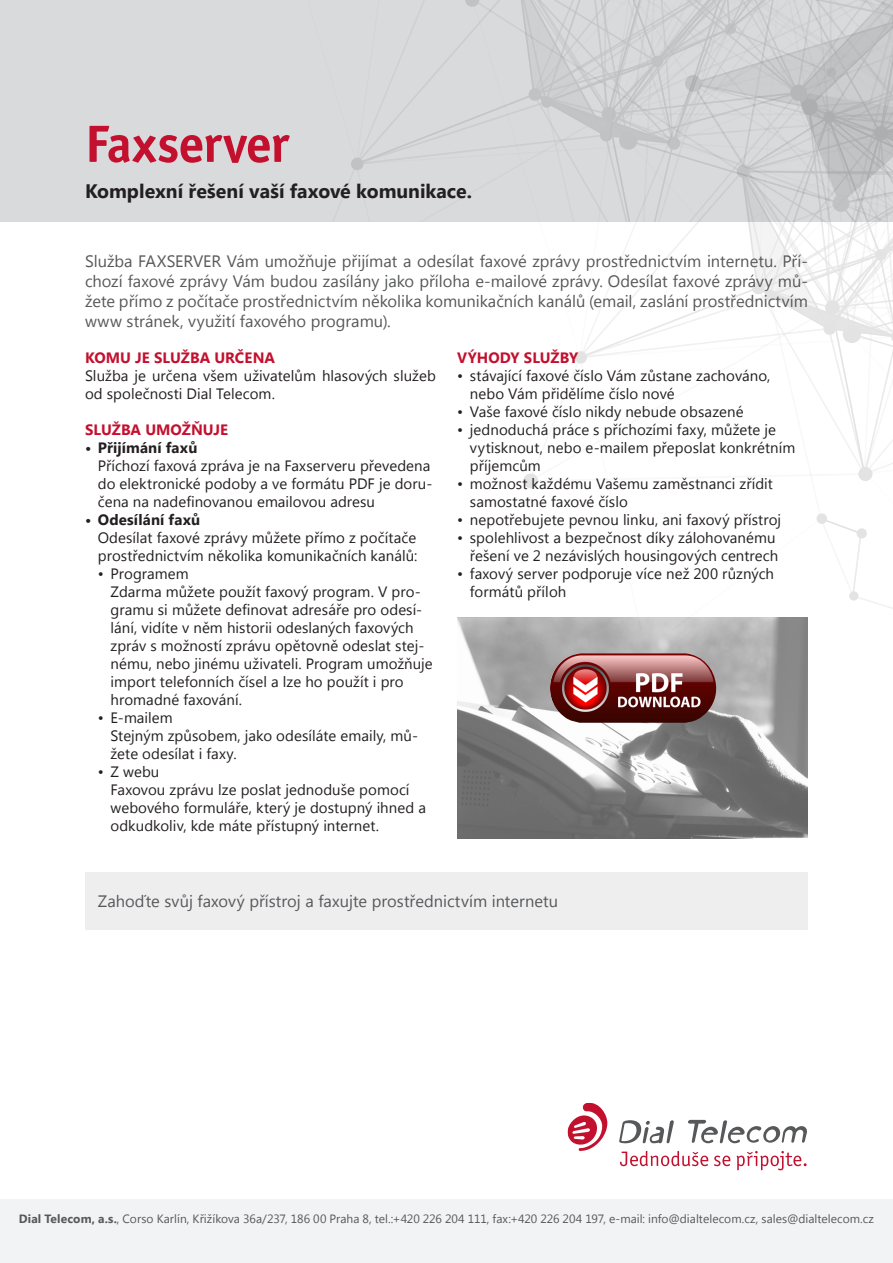
<style>
.page{position:relative;width:893px;height:1263px;background:#fff}
.page>*{position:absolute;margin:0;border:0;box-sizing:border-box;transform-origin:0 0}
.t1{font:700 52.5px "Officina Sans Itc TOT";letter-spacing:-.01em;color:#c3102f}
.podnadpis{font:700 19.5px "Segoe UI";color:#231f20}
.txt_perex{font:16.5px/19.8px "Segoe UI";color:#57585a;text-align:justify}
.vyhody_popis_txt{font:15px/18px "Segoe UI";letter-spacing:.005em;color:#231f20}
.vyhody_popis_nadpis{font:700 15px "Segoe UI";color:#c3102f}
.t2{font:12px "Segoe UI";color:#57585a}
.s1{font-weight:700}
</style>
<div class="page">
<div style="left:0;top:1199px;width:893px;height:64px;background:#f2f3f4"></div>
<div style="left:0;top:0;width:893px;height:221px;background:#d9dadc"></div>
<svg style="left:249px;top:0;width:644px;height:609px"></svg>
<div style="left:843px;top:325px;width:18px;height:18px;background:#e3e3e3;border-radius:50%"></div>
<svg style="left:620px;top:1151px;width:187px;height:19px"></svg>
<svg style="left:567px;top:1103px;width:40px;height:48px"></svg>
<svg style="left:619px;top:1120px;width:188px;height:24px"></svg>
<img style="left:457px;top:617px;width:351px;height:221px">
<img style="left:549px;top:653px;width:168px;height:70px">
<div style="left:85px;top:872px;width:722px;height:58px;background:#eeeeef"></div>
<p class="t1" style="left:85px;top:111px;width:205px">Faxserver</p>
<p class="podnadpis" style="left:85px;top:177px;width:388px">Komplexní řešení vaší faxové komunikace.</p>
<p class="txt_perex" style="left:85px;top:251px;width:724px">Služba FAXSERVER Vám umožňuje přijímat a odesílat faxové zprávy prostřednictvím internetu. Pří&shy;chozí faxové zprávy Vám budou zasílány jako příloha e-mailové zprávy. Odesílat faxové zprávy mů&shy;žete přímo z počítače prostřednictvím několika komunikačních kanálů (email, zaslání prostřednictvím www stránek, využití faxového programu).</p>
<p class="vyhody_popis_nadpis" style="left:85px;top:347px;width:192px">KOMU JE SLUŽBA URČENA</p>
<p class="vyhody_popis_txt" style="left:85px;top:366px;width:352px">Služba je určena všem uživatelům hlasových služeb od společnosti Dial Telecom.</p>
<p class="vyhody_popis_nadpis" style="left:85px;top:419px;width:145px">SLUŽBA UMOŽŇUJE</p>
<p class="vyhody_popis_txt" style="left:98px;top:438px;width:336px;text-indent:-13px"><span class="s1">• Přijímání faxů<br></span>Příchozí faxová zpráva je na Faxserveru převedena do elektronické podoby a ve formátu PDF je doru&shy;čena na nadefinovanou emailovou adresu</p>
<p class="vyhody_popis_txt" style="left:98px;top:510px;width:321px;text-indent:-13px"><span class="s1">• Odesílání faxů<br></span>Odesílat faxové zprávy můžete přímo z počítače prostřednictvím několika komunikačních kanálů:</p>
<p class="vyhody_popis_txt" style="left:111px;top:564px;width:324px;text-indent:-13px">• Programem<br>Zdarma můžete použít faxový program. V pro&shy;gramu si můžete definovat adresáře pro odesí&shy;lání, vidíte v něm historii odeslaných faxových zpráv s možností zprávu opětovně odeslat stej&shy;nému, nebo jinému uživateli. Program umožňuje import telefonních čísel a lze ho použít i pro hromadné faxování.</p>
<p class="vyhody_popis_txt" style="left:111px;top:708px;width:309px;text-indent:-13px">• E-mailem<br>Stejným způsobem, jako odesíláte emaily, mů&shy;žete odesílat i faxy.</p>
<p class="vyhody_popis_txt" style="left:111px;top:762px;width:317px;text-indent:-13px">• Z webu<br>Faxovou zprávu lze poslat jednoduše pomocí webového formuláře, který je dostupný ihned a odkudkoliv, kde máte přístupný internet.</p>
<p class="vyhody_popis_nadpis" style="left:457px;top:347px;width:123px">VÝHODY SLUŽBY</p>
<p class="vyhody_popis_txt" style="left:470px;top:366px;width:302px;text-indent:-13px">• stávající faxové číslo Vám zůstane zachováno, nebo Vám přidělíme číslo nové</p>
<p class="vyhody_popis_txt" style="left:457px;top:402px;width:288px">• Vaše faxové číslo nikdy nebude obsazené</p>
<p class="vyhody_popis_txt" style="left:470px;top:420px;width:327px;text-indent:-13px">• jednoduchá práce s příchozími faxy, můžete je vytisknout, nebo e-mailem přeposlat konkrétním příjemcům</p>
<p class="vyhody_popis_txt" style="left:470px;top:474px;width:305px;text-indent:-13px">• možnost každému Vašemu zaměstnanci zřídit samostatné faxové číslo</p>
<p class="vyhody_popis_txt" style="left:457px;top:510px;width:325px">• nepotřebujete pevnou linku, ani faxový přístroj</p>
<p class="vyhody_popis_txt" style="left:457px;top:528px;width:323px;text-align:right">• spolehlivost a bezpečnost díky zálohovanému řešení ve 2 nezávislých housingových centrech</p>
<p class="vyhody_popis_txt" style="left:470px;top:564px;width:306px;text-indent:-13px">• faxový server podporuje více než 200 různých formátů příloh</p>
<p class="txt_perex" style="left:98px;top:891px;width:462px">Zahoďte svůj faxový přístroj a faxujte prostřednictvím internetu</p>
<p class="t2" style="left:19px;top:1210px;width:857px"><span class="s1">Dial Telecom, a.s.</span>, Corso Karlín, Křižíkova 36a/237, 186 00 Praha 8, tel.:+420 226 204 111, fax:+420 226 204 197, e-mail: info@dialtelecom.cz, sales@dialtelecom.cz</p>
</div>
